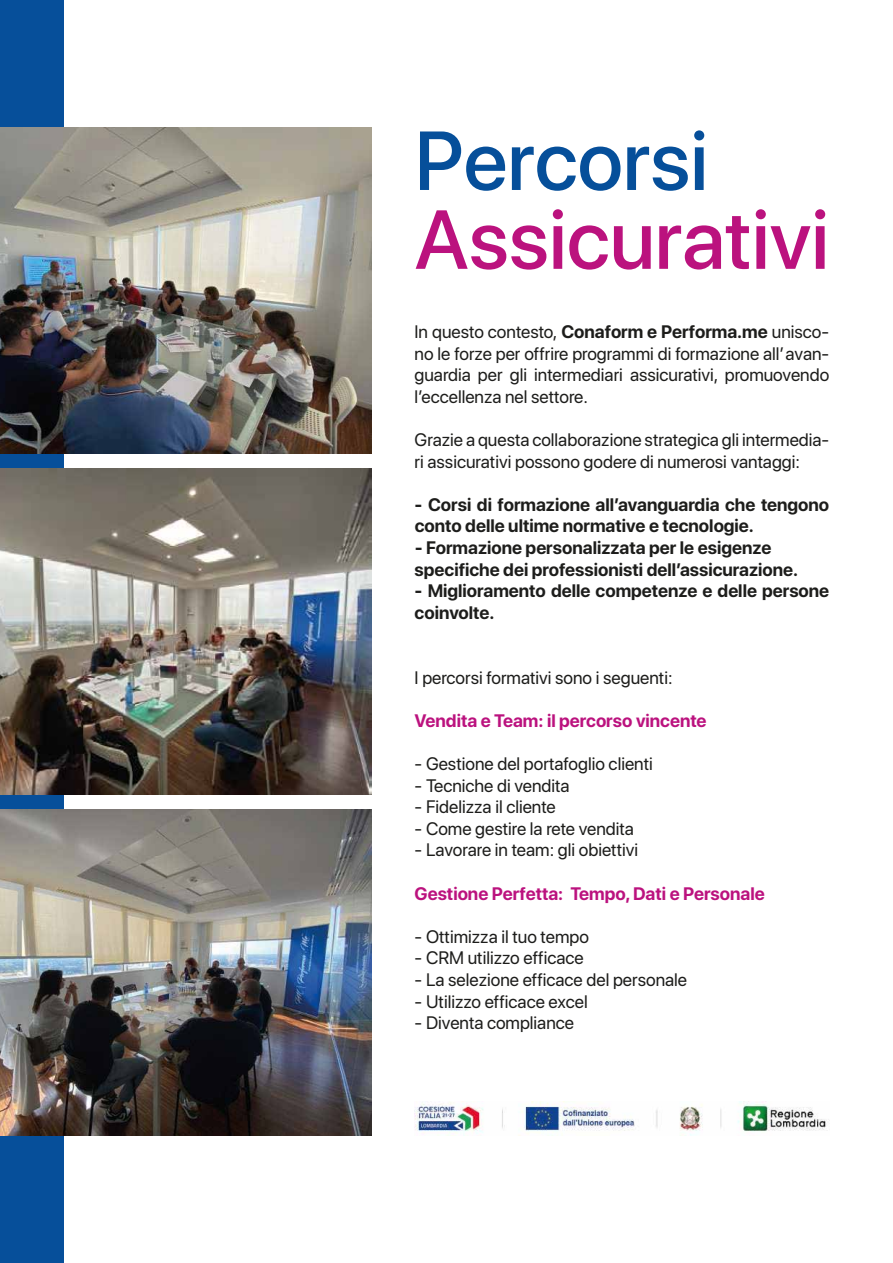
<style>
.page{position:relative;width:893px;height:1263px;background:#fff}
.page>*{position:absolute;margin:0;border:0;box-sizing:border-box;transform-origin:0 0}
.t1{font:500 82.95px "SF Pro Display";color:#bb127e}
.t2{font:500 82.95px "SF Pro Display";color:#064f9a}
.t3{font:18px/21.6px "SF Pro Display";color:#1d1d1b;text-align:justify}
.t4{font:700 18px/21.6px "SF Pro Display";color:#1d1d1b}
.t5{font:700 18px "SF Pro Display";color:#bb127e}
.s1{font-weight:700}
</style>
<div class="page">
<div style="left:0;top:0;width:64px;height:1263px;background:#064f9a"></div>
<img style="left:415px;top:1101px;width:412px;height:34px">
<img style="left:0;top:468px;width:372px;height:326px">
<img style="left:0;top:128px;width:372px;height:326px">
<img style="left:0;top:809px;width:372px;height:326px">
<h1 class="t2" style="left:415px;top:113px;width:295px">Percorsi</h1>
<h1 class="t1" style="left:415px;top:192px;width:416px">Assicurativi</h1>
<p class="t3" style="left:415px;top:321px;width:416px">In questo contesto, <span class="s1">Conaform e Performa.me</span> unisco&shy;no le forze per offrire programmi di formazione all’avan&shy;guardia per gli intermediari assicurativi, promuovendo l’eccellenza nel settore.</p>
<p class="t3" style="left:415px;top:429px;width:416px">Grazie a questa collaborazione strategica gli intermedia&shy;ri assicurativi possono godere di numerosi vantaggi:</p>
<p class="t4" style="left:415px;top:494px;width:416px">- Corsi di formazione all’avanguardia che tengono conto delle ultime normative e tecnologie.</p>
<p class="t4" style="left:415px;top:537px;width:385px">- Formazione personalizzata per le esigenze specifiche dei professionisti dell’assicurazione.</p>
<p class="t4" style="left:415px;top:580px;width:416px">- Miglioramento delle competenze e delle persone coinvolte.</p>
<p class="t3" style="left:415px;top:667px;width:259px">I percorsi formativi sono i seguenti:</p>
<p class="t5" style="left:415px;top:710px;width:293px">Vendita e Team: il percorso vincente</p>
<p class="t3" style="left:415px;top:753px;width:240px">- Gestione del portafoglio clienti</p>
<p class="t3" style="left:415px;top:775px;width:156px">- Tecniche di vendita</p>
<p class="t3" style="left:415px;top:796px;width:143px">- Fidelizza il cliente</p>
<p class="t3" style="left:415px;top:818px;width:221px">- Come gestire la rete vendita</p>
<p class="t3" style="left:415px;top:839px;width:225px">- Lavorare in team: gli obiettivi</p>
<p class="t5" style="left:415px;top:883px;width:352px">Gestione Perfetta: Tempo, Dati e Personale</p>
<p class="t3" style="left:415px;top:926px;width:176px">- Ottimizza il tuo tempo</p>
<p class="t3" style="left:415px;top:947px;width:170px">- CRM utilizzo efficace</p>
<p class="t3" style="left:415px;top:969px;width:274px">- La selezione efficace del personale</p>
<p class="t3" style="left:415px;top:991px;width:175px">- Utilizzo efficace excel</p>
<p class="t3" style="left:415px;top:1012px;width:161px">- Diventa compliance</p>
</div>
